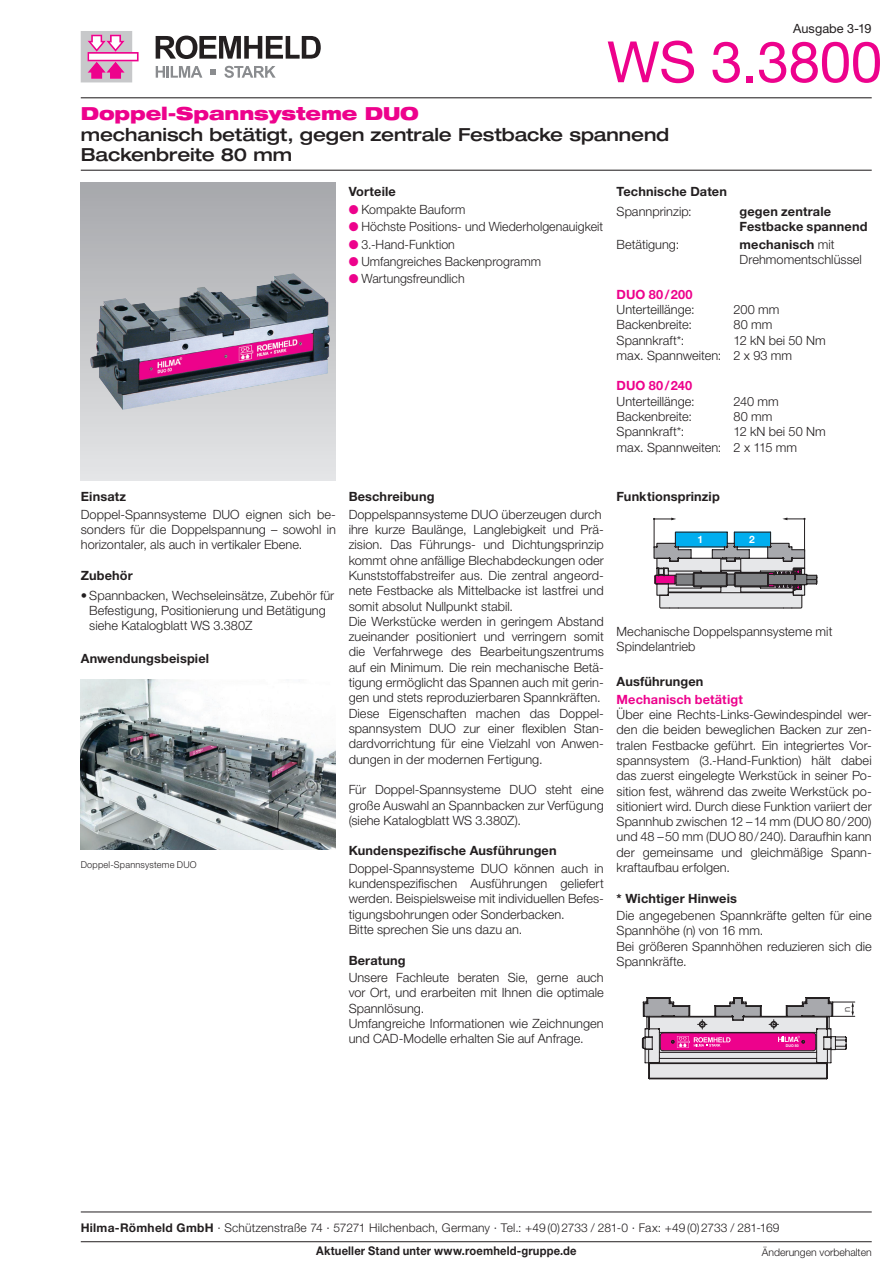
<style>
.page{position:relative;width:893px;height:1263px;background:#fff}
.page>*{position:absolute;margin:0;border:0;box-sizing:border-box;transform-origin:0 0}
.t1{font:57px "Helvetica Neue LT Pro";letter-spacing:-.01em;color:#ed028c}
.t2{font:500 expanded 18px/20.2px "Helvetica Neue LT Pro";letter-spacing:-.005em;color:#231f20}
.t3{font:900 expanded 18px "Helvetica Neue LT Pro";letter-spacing:-.005em;color:#ed028c}
.t4{font:300 12.75px/15.3px "Helvetica Neue LT Pro";letter-spacing:.005em;color:#231f20}
.t5{font:700 12.75px/15.3px "Helvetica Neue LT Pro";letter-spacing:.01em;color:#231f20}
.t6{font:700 12.75px "Helvetica Neue LT Pro";letter-spacing:.01em;color:#ed028c}
.t7{font:12.75px "Helvetica Neue LT Pro";letter-spacing:.005em;color:#231f20}
.t8{font:300 12px "Helvetica Neue LT Pro";letter-spacing:.01em;color:#231f20}
.t9{font:700 12px "Helvetica Neue LT Pro";letter-spacing:.015em;color:#231f20;scale:.93 1}
.t10{font:300 10.5px "Helvetica Neue LT Pro";letter-spacing:-.005em;color:#231f20}
.t11{font:700 10.2px "Helvetica Neue LT Pro";color:#fff}
.t12{font:300 9.45px "Helvetica Neue LT Pro";letter-spacing:.02em;color:#231f20}
.t13{font:700 3.75px "Helvetica Neue LT Pro";color:#fff;scale:.93 1}
.s1{color:#ed028c}
.s2{font-weight:700}
</style>
<div class="page">
<svg style="left:156px;top:36px;width:165px;height:23px"></svg>
<svg style="left:156px;top:66px;width:46px;height:12px"></svg>
<svg style="left:224px;top:66px;width:52px;height:12px"></svg>
<svg style="left:210px;top:69px;width:6px;height:6px"></svg>
<svg style="left:81px;top:31px;width:58px;height:51px"></svg>
<hr style="left:81px;top:170px;width:791px;height:1px;background:#231f20">
<hr style="left:81px;top:97px;width:791px;height:1px;background:#231f20">
<div style="left:81px;top:183px;width:255px;height:297px;background:linear-gradient(to bottom,#a7a8ac,#e4e5e7)"></div>
<img style="left:81px;top:680px;width:255px;height:170px">
<img style="left:90px;top:273px;width:240px;height:137px">
<hr style="left:81px;top:1241px;width:791px;height:1px;background:#231f20">
<hr style="left:81px;top:1212px;width:791px;height:1px;background:#231f20">
<svg style="left:641px;top:997px;width:214px;height:83px"></svg>
<svg style="left:653px;top:518px;width:165px;height:91px"></svg>
<p class="t7" style="left:793px;top:20px;width:80px">Ausgabe 3-19</p>
<h1 class="t1" style="left:607px;top:27px;width:277px">WS 3.3800</h1>
<h2 class="t3" style="left:81px;top:102px;width:340px">Doppel-Spannsysteme DUO</h2>
<h2 class="t2" style="left:81px;top:123px;width:590px">mechanisch betätigt, gegen zentrale Festbacke spannend<br>Backenbreite 80 mm</h2>
<p class="t5" style="left:349px;top:184px;width:49px">Vorteile</p>
<p class="t4" style="left:349px;top:201px;width:118px"><span class="s1">●</span> Kompakte Bauform</p>
<p class="t4" style="left:349px;top:219px;width:256px"><span class="s1">●</span> Höchste Positions- und Wiederholgenauigkeit</p>
<p class="t4" style="left:349px;top:236px;width:108px"><span class="s1">●</span> 3.-Hand-Funktion</p>
<p class="t4" style="left:349px;top:253px;width:194px"><span class="s1">●</span> Umfangreiches Backenprogramm</p>
<p class="t4" style="left:349px;top:271px;width:117px"><span class="s1">●</span> Wartungsfreundlich</p>
<p class="t5" style="left:617px;top:184px;width:112px">Technische Daten</p>
<p class="t4" style="left:617px;top:203px;width:77px">Spannprinzip:</p>
<p class="t5" style="left:740px;top:203px;width:129px">gegen zentrale<br>Festbacke spannend</p>
<p class="t4" style="left:617px;top:236px;width:64px">Betätigung:</p>
<p class="t4" style="left:740px;top:236px;width:124px"><span class="s2">mechanisch</span> mit<br>Drehmomentschlüssel</p>
<p class="t6" style="left:617px;top:286px;width:78px">DUO 80/200</p>
<p class="t4" style="left:617px;top:301px;width:80px">Unterteillänge:</p>
<p class="t4" style="left:734px;top:301px;width:47px">200 mm</p>
<p class="t4" style="left:617px;top:317px;width:77px">Backenbreite:</p>
<p class="t4" style="left:734px;top:317px;width:40px">80 mm</p>
<p class="t4" style="left:617px;top:332px;width:69px">Spannkraft*:</p>
<p class="t4" style="left:617px;top:332px;width:211px;text-indent:117px">12 kN bei 50 Nm max. Spannweiten: 2 x 93 mm</p>
<p class="t6" style="left:617px;top:378px;width:77px">DUO 80/240</p>
<p class="t4" style="left:617px;top:393px;width:80px">Unterteillänge:</p>
<p class="t4" style="left:734px;top:393px;width:47px">240 mm</p>
<p class="t4" style="left:617px;top:409px;width:77px">Backenbreite:</p>
<p class="t4" style="left:734px;top:409px;width:40px">80 mm</p>
<p class="t4" style="left:617px;top:424px;width:69px">Spannkraft*:</p>
<p class="t4" style="left:617px;top:424px;width:211px;text-indent:117px">12 kN bei 50 Nm max. Spannweiten: 2 x 115 mm</p>
<p class="t5" style="left:81px;top:489px;width:47px">Einsatz</p>
<p class="t4" style="left:81px;top:506px;width:257px;text-align:justify">Doppel-Spannsysteme DUO eignen sich be&shy;sonders für die Doppelspannung – sowohl in horizontaler, als auch in vertikaler Ebene.</p>
<p class="t5" style="left:81px;top:567px;width:54px">Zubehör</p>
<p class="t4" style="left:89px;top:587px;width:246px;text-indent:-9px">• Spannbacken, Wechseleinsätze, Zubehör für<br>Befestigung, Positionierung und Betätigung siehe Katalogblatt WS 3.380Z</p>
<p class="t5" style="left:81px;top:650px;width:130px">Anwendungsbeispiel</p>
<p class="t12" style="left:81px;top:859px;width:117px">Doppel-Spannsysteme DUO</p>
<p class="t5" style="left:349px;top:489px;width:87px">Beschreibung</p>
<p class="t4" style="left:349px;top:506px;width:257px">Doppelspannsysteme DUO überzeugen durch ihre kurze Baulänge, Langlebigkeit und Prä&shy;zision. Das Führungs- und Dichtungsprinzip kommt ohne anfällige Blechabdeckungen oder Kunststoffabstreifer aus. Die zentral angeord&shy;nete Festbacke als Mittelbacke ist lastfrei und somit absolut Nullpunkt stabil.<br>Die Werkstücke werden in geringem Abstand zueinander positioniert und verringern somit die Verfahrwege des Bearbeitungszentrums auf ein Minimum. Die rein mechanische Betä&shy;tigung ermöglicht das Spannen auch mit gerin&shy;gen und stets reproduzierbaren Spannkräften.<br>Diese Eigenschaften machen das Doppel&shy;spannsystem DUO zur einer flexiblen Stan&shy;dardvorrichtung für eine Vielzahl von Anwen&shy;dungen in der modernen Fertigung.</p>
<p class="t4" style="left:349px;top:782px;width:257px;text-align:justify">Für Doppel-Spannsysteme DUO steht eine große Auswahl an Spannbacken zur Verfügung (siehe Katalogblatt WS 3.380Z).</p>
<p class="t5" style="left:349px;top:843px;width:209px">Kundenspezifische Ausführungen</p>
<p class="t4" style="left:349px;top:860px;width:257px">Doppel-Spannsysteme DUO können auch in kundenspezifischen Ausführungen geliefert werden. Beispielsweise mit individuellen Befes&shy;tigungsbohrungen oder Sonderbacken.<br>Bitte sprechen Sie uns dazu an.</p>
<p class="t5" style="left:349px;top:952px;width:59px">Beratung</p>
<p class="t4" style="left:349px;top:970px;width:257px">Unsere Fachleute beraten Sie, gerne auch vor Ort, und erarbeiten mit Ihnen die optimale Spannlösung.<br>Umfangreiche Informationen wie Zeichnungen und CAD-Modelle erhalten Sie auf Anfrage.</p>
<p class="t5" style="left:617px;top:489px;width:105px">Funktionsprinzip</p>
<p class="t11" style="left:697px;top:533px;width:7px">1</p>
<p class="t11" style="left:749px;top:533px;width:7px">2</p>
<p class="t4" style="left:617px;top:624px;width:217px">Mechanische Doppelspannsysteme mit<br>Spindelantrieb</p>
<p class="t5" style="left:617px;top:674px;width:88px">Ausführungen</p>
<p class="t6" style="left:617px;top:691px;width:128px">Mechanisch betätigt</p>
<p class="t4" style="left:617px;top:707px;width:257px;text-align:justify">Über eine Rechts-Links-Gewindespindel wer&shy;den die beiden beweglichen Backen zur zen&shy;tralen Festbacke geführt. Ein integriertes Vor&shy;spannsystem (3.-Hand-Funktion) hält dabei das zuerst eingelegte Werkstück in seiner Po&shy;sition fest, während das zweite Werkstück po&shy;sitioniert wird. Durch diese Funktion variiert der Spannhub zwischen 12 –14 mm (DUO 80/200) und 48 –50 mm (DUO 80/240). Daraufhin kann der gemeinsame und gleichmäßige Spann&shy;kraftaufbau erfolgen.</p>
<p class="t5" style="left:617px;top:890px;width:122px">* Wichtiger Hinweis</p>
<p class="t4" style="left:617px;top:908px;width:257px">Die angegebenen Spannkräfte gelten für eine<br>Spannhöhe (n) von 16 mm.<br>Bei größeren Spannhöhen reduzieren sich die<br>Spannkräfte.</p>
<p class="t13" style="left:786px;top:1043px;width:15px">DUO 80</p>
<p class="t12" style="left:841px;top:1011px;width:7px;rotate:-90deg">n</p>
<p class="t8" style="left:81px;top:1220px;width:700px"><span class="s2">Hilma-Römheld GmbH</span> · Schützenstraße 74 · 57271 Hilchenbach, Germany · Tel.: +49(0)2733 / 281-0 · Fax: +49(0)2733 / 281-169</p>
<p class="t9" style="left:316px;top:1243px;width:281px">Aktueller Stand unter www.roemheld-gruppe.de</p>
<p class="t10" style="left:762px;top:1245px;width:111px">Änderungen vorbehalten</p>
</div>
